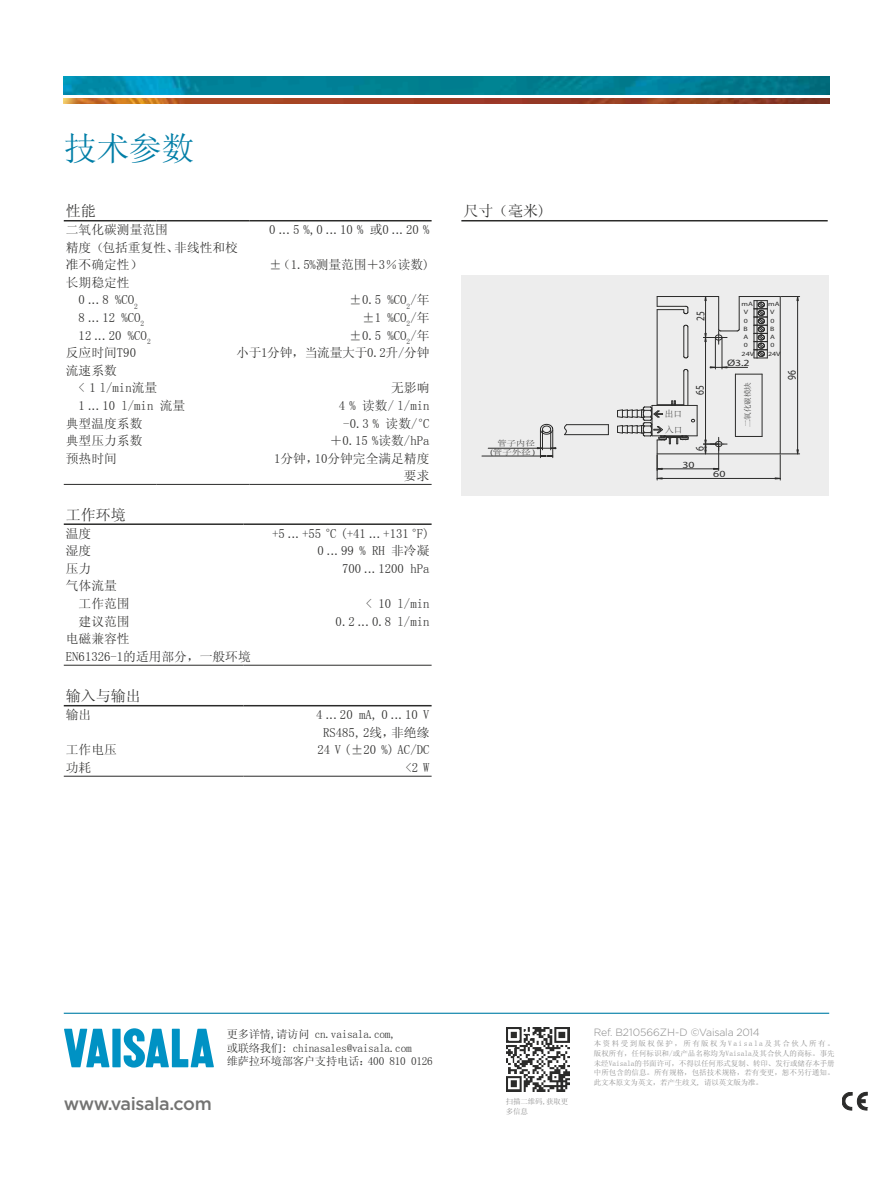
<style>
.page{position:relative;width:893px;height:1191px;background:#fff}
.page>*{position:absolute;margin:0;border:0;box-sizing:border-box;transform-origin:0 0}
.t1{font:33px "Sim Sun";color:#007ea7}
.t2{font:500 18px "Gotham";letter-spacing:-.02em;color:#737372}
.t3{font:15px "Sim Sun";color:#2b2b2a}
.t4{font:12.75px/17.5px "Sim Sun";color:#2b2b2a}
.t5{font:12.75px "Sim Sun";letter-spacing:-.02em;color:#2b2b2a}
.t6{font:11.85px "Arial Narrow";color:#2b2b2a;scale:.8 1}
.t7{font:11.25px/13.5px "Sim Sun";letter-spacing:-.02em;color:#2b2b2a}
.t8{font:300 10.5px "Gotham";letter-spacing:-.02em;color:#898989}
.t9{font:9.45px "Arial Narrow";color:#2b2b2a;scale:1.25 1}
.t10{font:300 8.7px/16px "Adobe Song Std";color:#2b2b2a}
.t11{font:7.5px/9.8px "Sim Sun";letter-spacing:-.02em;color:#898989;text-align:justify}
.t12{font:300 7.5px/9px "Adobe Song Std";color:#2b2b2a;text-align:right;scale:1.25 1}
.t13{font:300 7.5px "Adobe Song Std";color:#2b2b2a}
.t14{font:6.3px "Arial Narrow";color:#2b2b2a;scale:1.25 1}
.s1{font-family:"Arial Narrow";font-weight:400;font-size:7.8px}
</style>
<div class="page">
<img style="left:64px;top:77px;width:765px;height:18px">
<img style="left:64px;top:98px;width:765px;height:6px">
<div style="left:461px;top:275px;width:368px;height:221px;background:#ededed"></div>
<hr style="left:652px;top:435px;width:45px;height:1px;background:#2b2b2a">
<hr style="left:652px;top:405px;width:45px;height:1px;background:#2b2b2a">
<hr style="left:697px;top:405px;width:1px;height:31px;background:#2b2b2a">
<svg style="left:736px;top:374px;width:26px;height:1px"></svg>
<hr style="left:762px;top:374px;width:1px;height:62px;background:#2b2b2a">
<svg style="left:735px;top:436px;width:27px;height:1px"></svg>
<hr style="left:735px;top:374px;width:1px;height:62px;background:#2b2b2a">
<svg style="left:754px;top:300px;width:14px;height:59px"></svg>
<hr style="left:780px;top:296px;width:1px;height:158px;background:#2b2b2a">
<hr style="left:688px;top:371px;width:1px;height:34px;background:#2b2b2a">
<hr style="left:683px;top:371px;width:1px;height:34px;background:#2b2b2a">
<hr style="left:657px;top:310px;width:1px;height:95px;background:#2b2b2a">
<hr style="left:718px;top:296px;width:1px;height:33px;background:#2b2b2a">
<hr style="left:739px;top:296px;width:1px;height:33px;background:#2b2b2a">
<hr style="left:739px;top:296px;width:41px;height:1px;background:#2b2b2a">
<svg style="left:683px;top:325px;width:6px;height:33px"></svg>
<hr style="left:657px;top:296px;width:62px;height:1px;background:#2b2b2a">
<hr style="left:657px;top:453px;width:123px;height:1px;background:#2b2b2a">
<svg style="left:657px;top:297px;width:32px;height:17px"></svg>
<svg style="left:564px;top:424px;width:3px;height:11px"></svg>
<hr style="left:567px;top:424px;width:41px;height:1px;background:#2b2b2a">
<hr style="left:565px;top:434px;width:43px;height:1px;background:#2b2b2a">
<hr style="left:482px;top:456px;width:58px;height:1px;background:#2b2b2a">
<hr style="left:488px;top:448px;width:54px;height:1px;background:#2b2b2a">
<svg style="left:537px;top:424px;width:19px;height:33px"></svg>
<hr style="left:657px;top:468px;width:62px;height:1px;background:#2b2b2a">
<hr style="left:705px;top:296px;width:1px;height:41px;background:#2b2b2a">
<hr style="left:797px;top:296px;width:1px;height:158px;background:#2b2b2a">
<hr style="left:657px;top:478px;width:123px;height:1px;background:#2b2b2a">
<hr style="left:705px;top:337px;width:1px;height:107px;background:#2b2b2a">
<hr style="left:722px;top:338px;width:1px;height:31px;background:#2b2b2a">
<hr style="left:715px;top:338px;width:1px;height:31px;background:#2b2b2a">
<svg style="left:781px;top:296px;width:19px;height:5px"></svg>
<svg style="left:617px;top:401px;width:78px;height:79px"></svg>
<svg style="left:775px;top:449px;width:25px;height:31px"></svg>
<svg style="left:703px;top:437px;width:24px;height:33px"></svg>
<svg style="left:703px;top:329px;width:36px;height:15px"></svg>
<svg style="left:710px;top:366px;width:38px;height:2px"></svg>
<hr style="left:461px;top:220px;width:367px;height:1px;background:#2b2b2a">
<hr style="left:64px;top:523px;width:179px;height:2px;background:#2b2b2a">
<hr style="left:243px;top:523px;width:189px;height:2px;background:#2b2b2a">
<hr style="left:64px;top:665px;width:179px;height:1px;background:#2b2b2a">
<hr style="left:243px;top:665px;width:189px;height:1px;background:#2b2b2a">
<hr style="left:64px;top:705px;width:179px;height:1px;background:#2b2b2a">
<hr style="left:243px;top:705px;width:189px;height:1px;background:#2b2b2a">
<hr style="left:64px;top:776px;width:179px;height:1px;background:#2b2b2a">
<hr style="left:243px;top:776px;width:189px;height:1px;background:#2b2b2a">
<hr style="left:64px;top:220px;width:93px;height:1px;background:#2b2b2a">
<hr style="left:157px;top:220px;width:93px;height:1px;background:#2b2b2a">
<hr style="left:250px;top:220px;width:182px;height:1px;background:#2b2b2a">
<hr style="left:64px;top:484px;width:93px;height:1px;background:#2b2b2a">
<hr style="left:157px;top:484px;width:93px;height:1px;background:#2b2b2a">
<hr style="left:250px;top:484px;width:182px;height:1px;background:#2b2b2a">
<img style="left:506px;top:1028px;width:64px;height:63px">
<svg style="left:64px;top:1028px;width:46px;height:39px"></svg>
<div style="left:112px;top:1028px;width:9px;height:39px;background:#0092c4"></div>
<svg style="left:124px;top:1028px;width:90px;height:39px"></svg>
<hr style="left:64px;top:1012px;width:765px;height:1px;background:#007ea7">
<svg style="left:842px;top:1092px;width:25px;height:18px"></svg>
<h1 class="t1" style="left:64px;top:131px;width:132px">技术参数</h1>
<p class="t3" style="left:66px;top:204px;width:31px">性能</p>
<p class="t4" style="left:66px;top:221px;width:103px">二氧化碳测量范围</p>
<p class="t4" style="left:269px;top:221px;width:162px">0 ...5 %, 0 ...10 % 或0 ...20 %</p>
<p class="t4" style="left:66px;top:238px;width:174px">精度（包括重复性、非线性和校准不确定性）</p>
<p class="t4" style="left:269px;top:256px;width:162px">±（1.5%测量范围＋3％读数)</p>
<p class="t4" style="left:79px;top:273px;width:61px;text-indent:-13px">长期稳定性<br>0 ...8 %CO<sub>2</sub></p>
<p class="t4" style="left:349px;top:291px;width:82px">±0.5 %CO<sub>2</sub>/年</p>
<p class="t4" style="left:79px;top:308px;width:67px">8 ...12 %CO<sub>2</sub></p>
<p class="t4" style="left:362px;top:308px;width:69px">±1 %CO<sub>2</sub>/年</p>
<p class="t4" style="left:79px;top:326px;width:74px">12 ...20 %CO<sub>2</sub></p>
<p class="t4" style="left:349px;top:326px;width:82px">±0.5 %CO<sub>2</sub>/年</p>
<p class="t4" style="left:66px;top:344px;width:72px">反应时间T90</p>
<p class="t5" style="left:236px;top:346px;width:195px">小于1分钟，当流量大于0.2升/分钟</p>
<p class="t4" style="left:79px;top:361px;width:80px;text-indent:-13px">流速系数<br>&lt; 1 l/min流量</p>
<p class="t4" style="left:391px;top:379px;width:40px">无影响</p>
<p class="t4" style="left:79px;top:397px;width:108px">1 ...10 l/min 流量</p>
<p class="t4" style="left:339px;top:397px;width:92px">4 % 读数/ l/min</p>
<p class="t4" style="left:66px;top:414px;width:78px">典型温度系数</p>
<p class="t4" style="left:343px;top:414px;width:88px">-0.3 % 读数/°C</p>
<p class="t4" style="left:66px;top:432px;width:78px">典型压力系数</p>
<p class="t4" style="left:330px;top:432px;width:101px">＋0.15 %读数/hPa</p>
<p class="t4" style="left:66px;top:449px;width:52px">预热时间</p>
<p class="t4" style="left:274px;top:450px;width:157px;text-align:right">1分钟，10分钟完全满足精度要求</p>
<p class="t3" style="left:66px;top:507px;width:61px">工作环境</p>
<p class="t4" style="left:66px;top:524px;width:27px">温度</p>
<p class="t4" style="left:272px;top:524px;width:159px">+5 ...+55 °C (+41 ...+131 °F)</p>
<p class="t4" style="left:66px;top:542px;width:27px">湿度</p>
<p class="t4" style="left:318px;top:542px;width:113px">0 ...99 % RH 非冷凝</p>
<p class="t4" style="left:66px;top:559px;width:27px">压力</p>
<p class="t4" style="left:342px;top:559px;width:89px">700 ...1200 hPa</p>
<p class="t4" style="left:79px;top:577px;width:52px;text-indent:-13px">气体流量工作范围</p>
<p class="t4" style="left:366px;top:595px;width:65px">&lt; 10 l/min</p>
<p class="t4" style="left:79px;top:612px;width:52px">建议范围</p>
<p class="t4" style="left:336px;top:612px;width:95px">0.2 ...0.8 l/min</p>
<p class="t4" style="left:66px;top:630px;width:186px">电磁兼容性<br>EN61326-1的适用部分，一般环境</p>
<p class="t3" style="left:66px;top:688px;width:76px">输入与输出</p>
<p class="t4" style="left:66px;top:705px;width:27px">输出</p>
<p class="t4" style="left:316px;top:705px;width:115px;text-align:center">4 ...20 mA, 0 ...10 V<br>RS485, 2线，非绝缘</p>
<p class="t4" style="left:66px;top:741px;width:52px">工作电压</p>
<p class="t4" style="left:318px;top:741px;width:113px">24 V (±20 %) AC/DC</p>
<p class="t4" style="left:66px;top:758px;width:27px">功耗</p>
<p class="t4" style="left:405px;top:758px;width:25px">&lt;2 W</p>
<p class="t3" style="left:463px;top:204px;width:84px">尺寸 （毫米)</p>
<p class="t12" style="left:490px;top:439px;width:38px">管子内径<br><span class="s1">(</span>管子外径 <span class="s1">)</span></p>
<p class="t6" style="left:693px;top:321px;width:14px;rotate:-90deg">25</p>
<p class="t10" style="left:665px;top:406px;width:19px">出口入口</p>
<p class="t6" style="left:693px;top:395px;width:14px;rotate:-90deg">65</p>
<p class="t6" style="left:693px;top:451px;width:8px;rotate:-90deg">6</p>
<p class="t9" style="left:682px;top:459px;width:11px">30</p>
<p class="t14" style="left:742px;top:300px;width:11px">mA</p>
<p class="t14" style="left:744px;top:308px;width:5px">V</p>
<p class="t14" style="left:744px;top:317px;width:5px">0</p>
<p class="t14" style="left:743px;top:325px;width:5px">B</p>
<p class="t14" style="left:743px;top:333px;width:5px">A</p>
<p class="t14" style="left:744px;top:341px;width:5px">0</p>
<p class="t14" style="left:742px;top:350px;width:11px">24V</p>
<p class="t9" style="left:727px;top:357px;width:20px">Ø3.2</p>
<p class="t9" style="left:713px;top:468px;width:11px">60</p>
<p class="t13" style="left:744px;top:427px;width:47px;rotate:-90deg">二氧化碳模块</p>
<p class="t14" style="left:768px;top:300px;width:11px">mA</p>
<p class="t14" style="left:770px;top:308px;width:5px">V</p>
<p class="t14" style="left:770px;top:317px;width:5px">0</p>
<p class="t14" style="left:770px;top:325px;width:5px">B</p>
<p class="t14" style="left:770px;top:333px;width:5px">A</p>
<p class="t14" style="left:770px;top:341px;width:5px">0</p>
<p class="t14" style="left:768px;top:350px;width:11px">24V</p>
<p class="t6" style="left:785px;top:379px;width:14px;rotate:-90deg">96</p>
<h2 class="t2" style="left:64px;top:1092px;width:149px">www.vaisala.com</h2>
<p class="t7" style="left:227px;top:1027px;width:208px">更多详情,请访问 cn.vaisala.com,<br>或联络我们: chinasales@vaisala.com<br>维萨拉环境部客户支持电话：400 810 0126</p>
<p class="t11" style="left:506px;top:1096px;width:64px">扫描二维码,获取更多信息</p>
<p class="t8" style="left:594px;top:1026px;width:167px">Ref. B210566ZH-D ©Vaisala 2014</p>
<p class="t11" style="left:594px;top:1038px;width:242px">本资料受到版权保护，所有版权为Vaisala及其合伙人所有。版权所有，任何标识和/或产品名称均为Vaisala及其合伙人的商标。事先未经Vaisala的书面许可，不得以任何形式复制、转印、发行或储存本手册中所包含的信息。所有规格，包括技术规格，若有变更，恕不另行通知。此文本原文为英文，若产生歧义, 请以英文版为准。</p>
</div>
